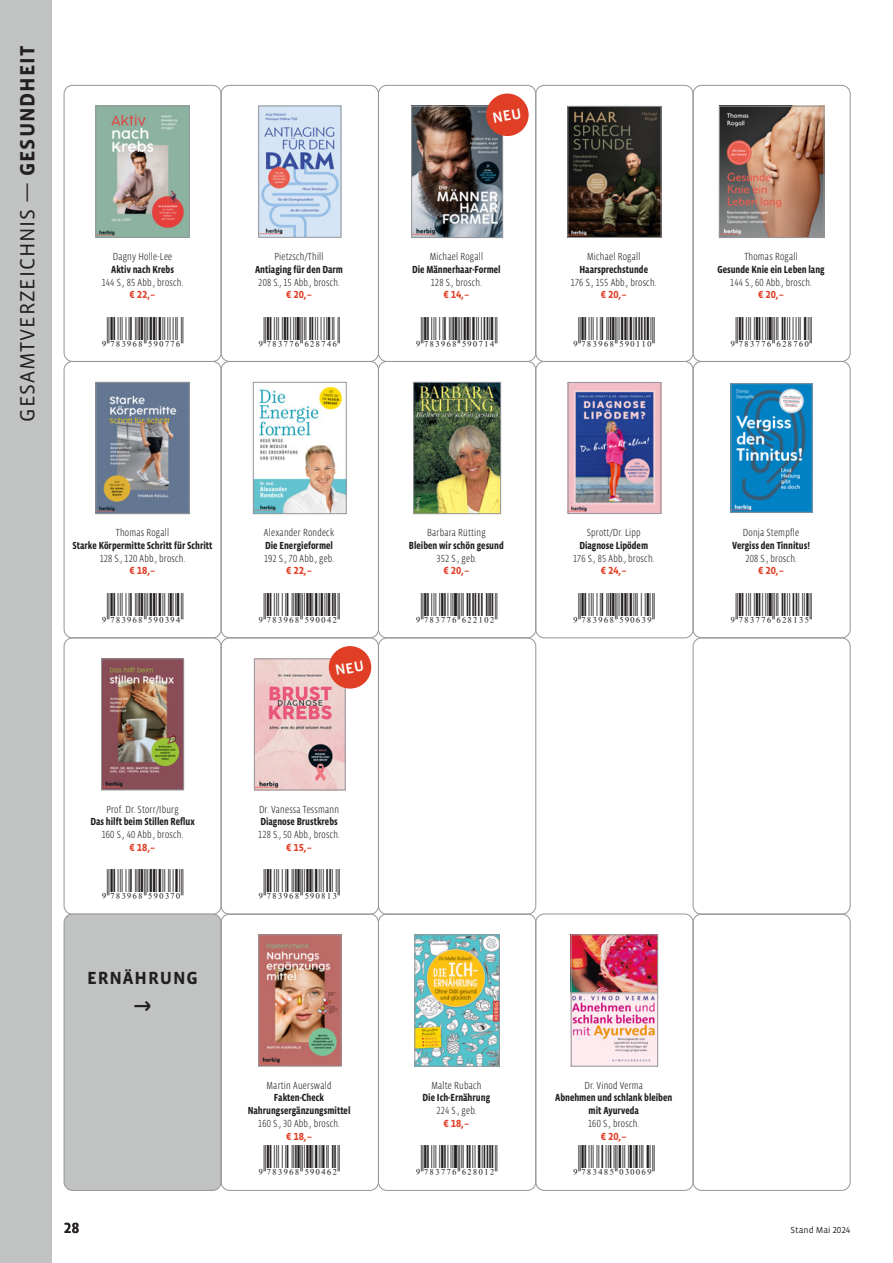
<style>
.page{position:relative;width:893px;height:1263px;background:#fff}
.page>*{position:absolute;margin:0;border:0;box-sizing:border-box;transform-origin:0 0}
.t1{font:21px "Vista Sans OT";letter-spacing:.04em;color:#231f20}
.Kategorie_Versal{font:700 18px "Vista Sans OT";letter-spacing:.05em;color:#231f20}
.t2{font:500 15px "Vista Sans OT";color:#231f20}
.Copy_Backlist{font:12.75px "C Code UPCEAN HRBS3";letter-spacing:.02em;color:#231f20}
.Copy_Backlist-2{font:300 10.5px/12.8px "Vista Sans Nar OT";letter-spacing:.02em;color:#231f20;text-align:center}
.Copy_Backlist-3{font:700 10.5px/12.8px "Vista Sans Nar OT";color:#231f20;text-align:center}
.t3{font:9px "Vista Sans OT";color:#231f20}
.s1{font-weight:700}
.s2{font-family:"Vista Sans OT";font-weight:700;color:#e03f26}
.s3{font-weight:300}
.s4{font-family:"Vista Sans OT";color:#e03f26}
</style>
<div class="page">
<img style="left:417px;top:936px;width:81px;height:128px">
<div style="left:415px;top:934px;width:85px;height:132px;border:1px solid #939598"></div>
<div style="left:378px;top:914px;width:158px;height:277px;border:1px solid #939598;border-radius:9px"></div>
<img style="left:98px;top:108px;width:90px;height:128px">
<div style="left:96px;top:106px;width:94px;height:132px;border:1px solid #939598"></div>
<div style="left:64px;top:85px;width:157px;height:277px;border:1px solid #939598;border-radius:9px"></div>
<img style="left:260px;top:108px;width:79px;height:128px">
<div style="left:258px;top:106px;width:83px;height:132px;border:1px solid #939598"></div>
<div style="left:221px;top:85px;width:158px;height:277px;border:1px solid #939598;border-radius:9px"></div>
<img style="left:413px;top:108px;width:88px;height:128px">
<div style="left:411px;top:106px;width:92px;height:132px;border:1px solid #939598"></div>
<div style="left:378px;top:85px;width:158px;height:277px;border:1px solid #939598;border-radius:9px"></div>
<div style="left:486px;top:94px;width:43px;height:42px;background:#e03f26;border-radius:50%"></div>
<img style="left:570px;top:108px;width:89px;height:128px">
<div style="left:568px;top:106px;width:93px;height:132px;border:1px solid #939598"></div>
<div style="left:535px;top:85px;width:158px;height:277px;border:1px solid #939598;border-radius:9px"></div>
<img style="left:721px;top:108px;width:101px;height:128px">
<div style="left:719px;top:106px;width:105px;height:132px;border:1px solid #939598"></div>
<div style="left:693px;top:85px;width:157px;height:277px;border:1px solid #939598;border-radius:9px"></div>
<img style="left:98px;top:384px;width:90px;height:128px">
<div style="left:96px;top:382px;width:94px;height:132px;border:1px solid #939598"></div>
<div style="left:64px;top:361px;width:157px;height:277px;border:1px solid #939598;border-radius:9px"></div>
<img style="left:103px;top:661px;width:79px;height:127px">
<div style="left:101px;top:659px;width:83px;height:131px;border:1px solid #939598"></div>
<div style="left:64px;top:637px;width:157px;height:277px;border:1px solid #939598;border-radius:9px"></div>
<div style="left:64px;top:914px;width:157px;height:276px;background:#c1c2c2;border-radius:9px"></div>
<div style="left:64px;top:914px;width:157px;height:277px;border:1px solid #939598;border-radius:9px"></div>
<img style="left:255px;top:387px;width:89px;height:125px">
<div style="left:253px;top:382px;width:93px;height:132px;border:1px solid #939598"></div>
<div style="left:221px;top:361px;width:158px;height:277px;border:1px solid #939598;border-radius:9px"></div>
<img style="left:256px;top:661px;width:87px;height:127px">
<div style="left:254px;top:659px;width:91px;height:131px;border:1px solid #939598"></div>
<div style="left:221px;top:637px;width:158px;height:277px;border:1px solid #939598;border-radius:9px"></div>
<div style="left:329px;top:646px;width:42px;height:43px;background:#e03f26;border-radius:50%"></div>
<img style="left:260px;top:936px;width:79px;height:128px">
<div style="left:258px;top:934px;width:83px;height:132px;border:1px solid #939598"></div>
<div style="left:221px;top:914px;width:158px;height:277px;border:1px solid #939598;border-radius:9px"></div>
<img style="left:570px;top:384px;width:89px;height:128px">
<div style="left:568px;top:382px;width:93px;height:132px;border:1px solid #939598"></div>
<div style="left:535px;top:361px;width:158px;height:277px;border:1px solid #939598;border-radius:9px"></div>
<img style="left:573px;top:936px;width:83px;height:128px">
<div style="left:571px;top:934px;width:87px;height:132px;border:1px solid #939598"></div>
<div style="left:535px;top:914px;width:158px;height:277px;border:1px solid #939598;border-radius:9px"></div>
<img style="left:733px;top:385px;width:77px;height:125px">
<div style="left:693px;top:361px;width:157px;height:277px;border:1px solid #939598;border-radius:9px"></div>
<div style="left:693px;top:637px;width:157px;height:277px;border:1px solid #939598;border-radius:9px"></div>
<div style="left:693px;top:914px;width:157px;height:277px;border:1px solid #939598;border-radius:9px"></div>
<img style="left:415px;top:384px;width:84px;height:128px">
<div style="left:413px;top:382px;width:88px;height:132px;border:1px solid #939598"></div>
<div style="left:378px;top:361px;width:158px;height:277px;border:1px solid #939598;border-radius:9px"></div>
<div style="left:378px;top:637px;width:158px;height:277px;border:1px solid #939598;border-radius:9px"></div>
<div style="left:0;top:0;width:51px;height:1263px;background:#c1c2c2"></div>
<p class="t1" style="left:17px;top:422px;width:377px;rotate:-90deg">GESAMTVERZEICHNIS — <span class="s1">GESUNDHEIT</span></p>
<p class="Copy_Backlist-2" style="left:102px;top:250px;width:83px">Dagny Holle-Lee<br><span class="s1">Aktiv nach Krebs<br></span>144 S., 85 Abb., brosch. <span class="s2">€ 22,–</span></p>
<p class="Copy_Backlist" style="left:102px;top:328px;width:83px">*[7WR9U8-FJAHHG]</p>
<p class="Copy_Backlist-2" style="left:255px;top:250px;width:89px">Pietzsch/Thill<br><span class="s1">Antiaging für den Darm<br></span>208 S., 15 Abb., brosch. <span class="s2">€ 20,–</span></p>
<p class="Copy_Backlist" style="left:258px;top:328px;width:83px">*[7WR7V6-GCIHEG]</p>
<p class="Copy_Backlist-3" style="left:73px;top:526px;width:142px"><span class="s3">Thomas Rogall<br></span>Starke Körpermitte Schritt für Schritt<br><span class="s3">128 S., 120 Abb., brosch.<br></span><span class="s4">€ 18,–</span></p>
<p class="Copy_Backlist" style="left:102px;top:604px;width:83px">*[7WR9U8-FJADJE]</p>
<p class="Copy_Backlist-2" style="left:264px;top:526px;width:72px">Alexander Rondeck<br><span class="s1">Die Energieformel<br></span>192 S., 70 Abb., geb. <span class="s2">€ 22,–</span></p>
<p class="Copy_Backlist" style="left:258px;top:604px;width:83px">*[7WR9U8-FJAAEC]</p>
<p class="Copy_Backlist-2" style="left:412px;top:250px;width:90px">Michael Rogall<br><span class="s1">Die Männerhaar-Formel<br></span>128 S., brosch.<br><span class="s2">€ 14,–</span></p>
<p class="Copy_Backlist" style="left:415px;top:328px;width:83px">*[7WR9U8-FJAHBE]</p>
<p class="Copy_Backlist-2" style="left:409px;top:526px;width:96px">Barbara Rütting<br><span class="s1">Bleiben wir schön gesund<br></span>352 S., geb.<br><span class="s2">€ 20,–</span></p>
<p class="Copy_Backlist" style="left:415px;top:604px;width:83px">*[7WR7V6-GCCB0C]</p>
<p class="Copy_Backlist-2" style="left:571px;top:250px;width:87px">Michael Rogall<br><span class="s1">Haarsprechstunde<br></span>176 S., 155 Abb., brosch. <span class="s2">€ 20,–</span></p>
<p class="Copy_Backlist" style="left:573px;top:328px;width:83px">*[7WR9U8-FJABBA]</p>
<p class="Copy_Backlist-2" style="left:717px;top:250px;width:109px">Thomas Rogall<br><span class="s1">Gesunde Knie ein Leben lang<br></span>144 S., 60 Abb., brosch.<br><span class="s2">€ 20,–</span></p>
<p class="Copy_Backlist" style="left:730px;top:328px;width:83px">*[7WR7V6-GCIHGA]</p>
<p class="Copy_Backlist-2" style="left:573px;top:526px;width:83px">Sprott/Dr. Lipp<br><span class="s1">Diagnose Lipödem<br></span>176 S., 85 Abb., brosch. <span class="s2">€ 24,–</span></p>
<p class="Copy_Backlist" style="left:573px;top:604px;width:83px">*[7WR9U8-FJAGDJ]</p>
<p class="Copy_Backlist-2" style="left:732px;top:526px;width:79px">Donja Stempfle<br><span class="s1">Vergiss den Tinnitus!<br></span>208 S., brosch.<br><span class="s2">€ 20,–</span></p>
<p class="Copy_Backlist" style="left:730px;top:604px;width:83px">*[7WR7V6-GCIBDF]</p>
<p class="Copy_Backlist-2" style="left:90px;top:803px;width:106px">Prof. Dr. Storr/Iburg<br><span class="s1">Das hilft beim Stillen Reflux<br></span>160 S., 40 Abb., brosch.<br><span class="s2">€ 18,–</span></p>
<p class="Copy_Backlist" style="left:102px;top:880px;width:83px">*[7WR9U8-FJADHA]</p>
<p class="Kategorie_Versal" style="left:87px;top:968px;width:113px">ERNÄHRUNG</p>
<p class="Kategorie_Versal" style="left:134px;top:995px;width:19px">C</p>
<h3 class="t2" style="left:64px;top:1220px;width:17px">28</h3>
<p class="Copy_Backlist-2" style="left:258px;top:803px;width:83px">Dr. Vanessa Tessmann<br><span class="s1">Diagnose Brustkrebs<br></span>128 S., 50 Abb., brosch. <span class="s2">€ 15,–</span></p>
<p class="Copy_Backlist" style="left:258px;top:880px;width:83px">*[7WR9U8-FJAIBD]</p>
<p class="Copy_Backlist-3" style="left:248px;top:1079px;width:104px"><span class="s3">Martin Auerswald<br></span>Fakten-Check<br>Nahrungsergänzungsmittel<br><span class="s3">160 S., 30 Abb., brosch.<br></span><span class="s4">€ 18,–</span></p>
<p class="Copy_Backlist" style="left:258px;top:1156px;width:83px">*[7WR9U8-FJAEGC]</p>
<p class="Copy_Backlist-2" style="left:423px;top:1079px;width:69px">Malte Rubach<br><span class="s1">Die Ich-Ernährung<br></span>224 S., geb.<br><span class="s2">€ 18,–</span></p>
<p class="Copy_Backlist" style="left:415px;top:1156px;width:83px">*[7WR7V6-GCIABC]</p>
<p class="Copy_Backlist-3" style="left:555px;top:1079px;width:119px"><span class="s3">Dr. Vinod Verma<br></span>Abnehmen und schlank bleiben mit Ayurveda<br><span class="s3">160 S., brosch.<br></span><span class="s4">€ 20,–</span></p>
<p class="Copy_Backlist" style="left:573px;top:1156px;width:83px">*[7WR4W5-ADAAGJ]</p>
<p class="t3" style="left:790px;top:1225px;width:61px">Stand Mai 2024</p>
</div>
